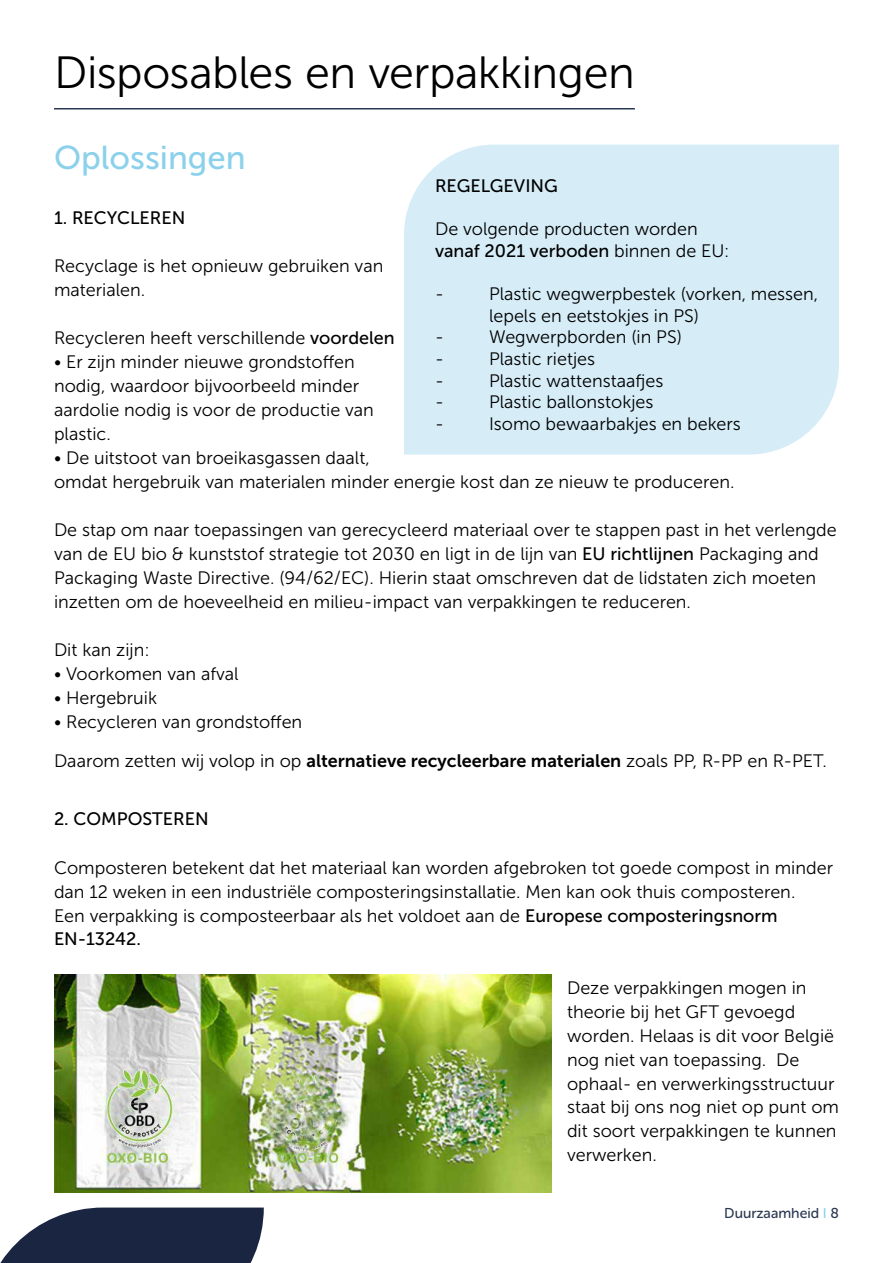
<style>
.page{position:relative;width:893px;height:1263px;background:#fff}
.page>*{position:absolute;margin:0;border:0;box-sizing:border-box;transform-origin:0 0}
.t1{font:45px "Museo Sans 300";letter-spacing:-.01em;color:#000}
.t2{font:33px "Museo Sans 500";color:#8cd1eb}
.t3{font:18px/24px "Museo Sans 300";color:#000}
.t4{font:18px "Museo Sans 500";color:#000}
.t5{font:14.25px "Museo Sans Rounded 500";color:#2b3952}
.s1{font-family:"Museo Sans 300"}
.s2{font-family:"Museo Sans 500"}
.s3{font-family:"Museo Sans 700"}
.s4{color:#8cd1eb}
</style>
<div class="page">
<svg style="left:0;top:1207px;width:264px;height:56px;background:#3a445c"></svg>
<div style="left:404px;top:145px;width:435px;height:310px;background:#d6edf8"></div>
<hr style="left:54px;top:108px;width:581px;height:2px;background:#2b3952">
<img style="left:54px;top:974px;width:497px;height:219px">
<h1 class="t1" style="left:54px;top:48px;width:582px">Disposables en verpakkingen</h1>
<h2 class="t2" style="left:54px;top:140px;width:193px">Oplossingen</h2>
<p class="t4" style="left:435px;top:176px;width:124px">REGELGEVING</p>
<p class="t3" style="left:435px;top:217px;width:264px">De volgende producten worden</p>
<p class="t4" style="left:435px;top:241px;width:296px">vanaf 2021 verboden <span class="s1">binnen de EU:</span></p>
<p class="t3" style="left:435px;top:282px;width:10px">-</p>
<p class="t3" style="left:489px;top:283px;width:331px;line-height:21.6px">Plastic wegwerpbestek (vorken, messen, lepels en eetstokjes in PS)</p>
<p class="t3" style="left:435px;top:325px;width:10px">-</p>
<p class="t3" style="left:489px;top:325px;width:194px">Wegwerpborden (in PS)</p>
<p class="t3" style="left:435px;top:347px;width:10px">-</p>
<p class="t3" style="left:489px;top:347px;width:108px">Plastic rietjes</p>
<p class="t3" style="left:435px;top:368px;width:10px">-</p>
<p class="t3" style="left:489px;top:368px;width:176px">Plastic wattenstaafjes</p>
<p class="t3" style="left:435px;top:390px;width:10px">-</p>
<p class="t3" style="left:489px;top:390px;width:166px">Plastic ballonstokjes</p>
<p class="t3" style="left:435px;top:412px;width:10px">-</p>
<p class="t3" style="left:489px;top:412px;width:253px">Isomo bewaarbakjes en bekers</p>
<p class="t4" style="left:54px;top:208px;width:133px">1. RECYCLEREN</p>
<p class="t3" style="left:54px;top:254px;width:331px">Recyclage is het opnieuw gebruiken van materialen.</p>
<p class="t3" style="left:54px;top:326px;width:342px">Recycleren heeft verschillende <span class="s2">voordelen</span></p>
<p class="t3" style="left:54px;top:350px;width:321px">• Er zijn minder nieuwe grondstoffen nodig, waardoor bijvoorbeeld minder aardolie nodig is voor de productie van plastic.</p>
<p class="t3" style="left:54px;top:446px;width:682px">• De uitstoot van broeikasgassen daalt,<br>omdat hergebruik van materialen minder energie kost dan ze nieuw te produceren.</p>
<p class="t3" style="left:54px;top:518px;width:784px">De stap om naar toepassingen van gerecycleerd materiaal over te stappen past in het verlengde van de EU bio &amp; kunststof strategie tot 2030 en ligt in de lijn van <span class="s2">EU richtlijnen</span> Packaging and Packaging Waste Directive. (94/62/EC). Hierin staat omschreven dat de lidstaten zich moeten inzetten om de hoeveelheid en milieu-impact van verpakkingen te reduceren.</p>
<p class="t3" style="left:54px;top:638px;width:97px">Dit kan zijn:</p>
<p class="t3" style="left:54px;top:662px;width:186px">• Voorkomen van afval</p>
<p class="t3" style="left:54px;top:686px;width:105px">• Hergebruik</p>
<p class="t3" style="left:54px;top:710px;width:250px">• Recycleren van grondstoffen</p>
<p class="t3" style="left:54px;top:749px;width:775px">Daarom zetten wij volop in op <span class="s3">alternatieve recycleerbare materialen</span> zoals PP, R-PP en R-PET.</p>
<p class="t4" style="left:54px;top:809px;width:156px">2. COMPOSTEREN</p>
<p class="t3" style="left:54px;top:855px;width:781px">Composteren betekent dat het materiaal kan worden afgebroken tot goede compost in minder dan 12 weken in een industriële composteringsinstallatie. Men kan ook thuis composteren.<br>Een verpakking is composteerbaar als het voldoet aan de <span class="s2">Europese composteringsnorm</span></p>
<p class="t4" style="left:54px;top:929px;width:88px">EN-13242.</p>
<p class="t3" style="left:567px;top:975px;width:273px">Deze verpakkingen mogen in theorie bij het GFT gevoegd worden. Helaas is dit voor België nog niet van toepassing. De ophaal- en verwerkingsstructuur staat bij ons nog niet op punt om dit soort verpakkingen te kunnen verwerken.</p>
<p class="t5" style="left:724px;top:1205px;width:116px">Duurzaamheid <span class="s4">I</span> 8</p>
</div>
